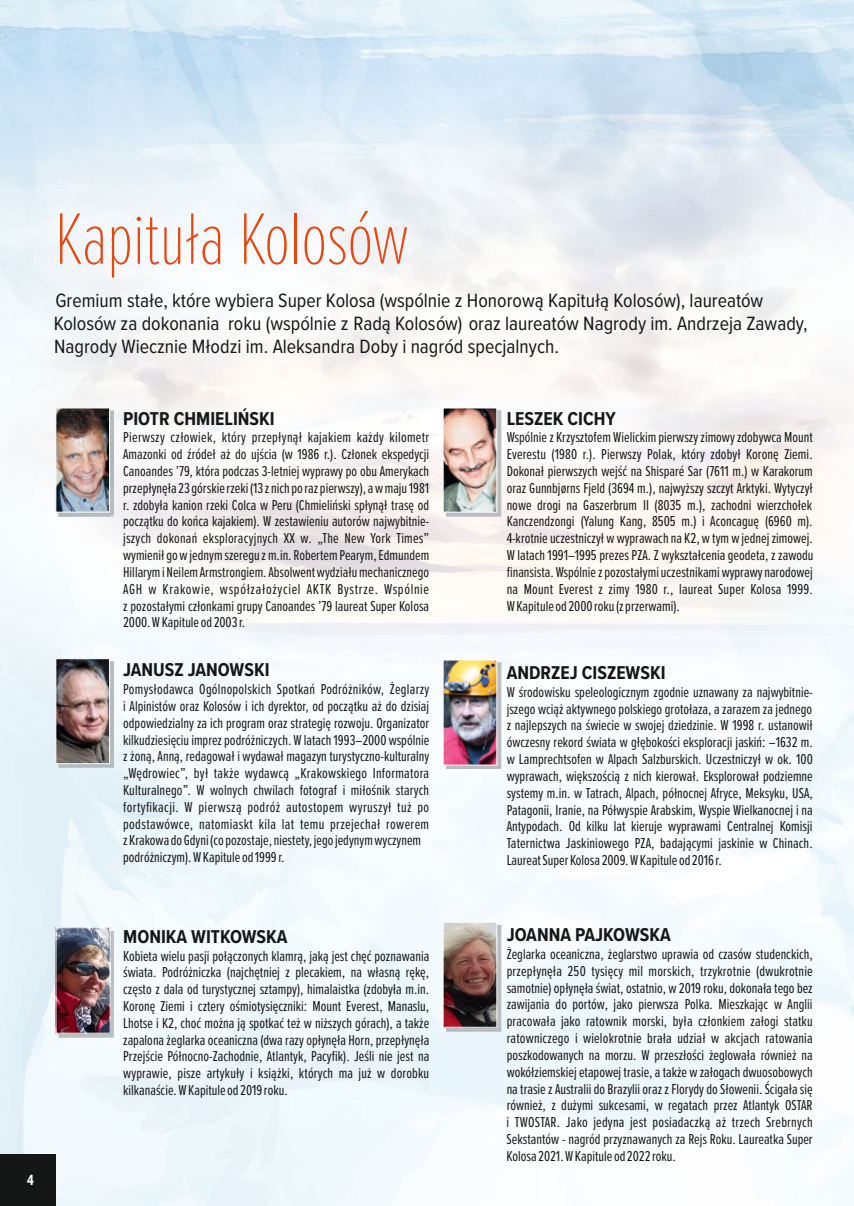
<style>
.page{position:relative;width:854px;height:1206px;background:#fff}
.page>*{position:absolute;margin:0;border:0;box-sizing:border-box;transform-origin:0 0}
.t1{font:100 75.25px "Proxima Nova Ex Cn";letter-spacing:-.01em;color:#e8460e}
.t2{font:19.95px/22.9px "Proxima Nova Cond";color:#151616}
.t3{font:700 19.25px "Proxima Nova Cond";color:#151616}
.t4{font:700 condensed 15.75px "Myriad Pro";color:#fff}
.t5{font:14.88px/16.8px "Proxima Nova Ex Cn";color:#151616;text-align:justify}
</style>
<div class="page">
<img style="left:0;top:0;width:853px;height:1205px">
<img style="left:59px;top:411px;width:55px;height:105px">
<img style="left:57px;top:409px;width:51px;height:101px">
<div style="left:55px;top:407px;width:55px;height:105px;border:1px solid #fff"></div>
<img style="left:446px;top:411px;width:55px;height:105px">
<img style="left:444px;top:409px;width:51px;height:101px">
<div style="left:442px;top:407px;width:55px;height:105px;border:1px solid #fff"></div>
<img style="left:446px;top:663px;width:55px;height:106px">
<img style="left:444px;top:661px;width:51px;height:102px">
<div style="left:442px;top:659px;width:55px;height:106px;border:1px solid #fff"></div>
<img style="left:59px;top:661px;width:55px;height:106px">
<img style="left:57px;top:660px;width:51px;height:102px">
<div style="left:55px;top:658px;width:55px;height:106px;border:1px solid #fff"></div>
<div style="left:0;top:1154px;width:55px;height:51px;background:#151616"></div>
<img style="left:59px;top:931px;width:55px;height:106px">
<img style="left:57px;top:929px;width:52px;height:102px">
<div style="left:55px;top:927px;width:56px;height:106px;border:1px solid #fff"></div>
<img style="left:446px;top:925px;width:55px;height:106px">
<img style="left:444px;top:923px;width:51px;height:102px">
<div style="left:442px;top:921px;width:55px;height:106px;border:1px solid #fff"></div>
<h1 class="t1" style="left:55px;top:204px;width:355px">Kapituła Kolosów</h1>
<p class="t2" style="left:54px;top:290px;width:755px">Gremium stałe, które wybiera Super Kolosa (wspólnie z Honorową Kapitułą Kolosów), laureatów<br>Kolosów za dokonania roku (wspólnie z Radą Kolosów) oraz laureatów Nagrody im. Andrzeja Zawady,<br>Nagrody Wiecznie Młodzi im. Aleksandra Doby i nagród specjalnych.</p>
<p class="t3" style="left:123px;top:409px;width:153px">PIOTR CHMIELIŃSKI</p>
<p class="t5" style="left:123px;top:429px;width:307px">Pierwszy człowiek, który przepłynął kajakiem każdy kilometr Amazonki od źródeł aż do ujścia (w 1986 r.). Członek ekspedycji Canoandes ’79, która podczas 3-letniej wyprawy po obu Amerykach przepłynęła 23 górskie rzeki (13 z nich po raz pierwszy), a w maju 1981 r. zdobyła kanion rzeki Colca w Peru (Chmieliński spłynął trasę od początku do końca kajakiem). W zestawieniu autorów najwybitnie&shy;jszych dokonań eksploracyjnych XX w. „The New York Times” wymienił go w jednym szeregu z m.in. Robertem Pearym, Edmundem Hillarym i Neilem Armstrongiem. Absolwent wydziału mechanicznego AGH w Krakowie, współzałożyciel AKTK Bystrze. Wspólnie z pozostałymi członkami grupy Canoandes ’79 laureat Super Kolosa 2000. W Kapitule od 2003 r.</p>
<p class="t3" style="left:123px;top:661px;width:148px">JANUSZ JANOWSKI</p>
<p class="t5" style="left:123px;top:681px;width:307px;text-align:left">Pomysłodawca Ogólnopolskich Spotkań Podróżników, Żeglarzy i Alpinistów oraz Kolosów i ich dyrektor, od początku aż do dzisiaj odpowiedzialny za ich program oraz strategię rozwoju. Organizator kilkudziesięciu imprez podróżniczych. W latach 1993–2000 wspólnie z żoną, Anną, redagował i wydawał magazyn turystyczno-kulturalny „Wędrowiec”, był także wydawcą „Krakowskiego Informatora Kulturalnego”. W wolnych chwilach fotograf i miłośnik starych fortyfikacji. W pierwszą podróż autostopem wyruszył tuż po podstawówce, natomiaskt kila lat temu przejechał rowerem z Krakowa do Gdyni (co pozostaje, niestety, jego jedynym wyczynem podróżniczym). W Kapitule od 1999 r.</p>
<p class="t3" style="left:506px;top:409px;width:111px">LESZEK CICHY</p>
<p class="t5" style="left:506px;top:429px;width:308px">Wspólnie z Krzysztofem Wielickim pierwszy zimowy zdobywca Mount Everestu (1980 r.). Pierwszy Polak, który zdobył Koronę Ziemi.<br>Dokonał pierwszych wejść na Shisparé Sar (7611 m.) w Karakorum oraz Gunnbjørns Fjeld (3694 m.), najwyższy szczyt Arktyki. Wytyczył nowe drogi na Gaszerbrum II (8035 m.), zachodni wierzchołek Kanczendzongi (Yalung Kang, 8505 m.) i Aconcaguę (6960 m).<br>4-krotnie uczestniczył w wyprawach na K2, w tym w jednej zimowej.<br>W latach 1991–1995 prezes PZA. Z wykształcenia geodeta, z zawodu finansista. Wspólnie z pozostałymi uczestnikami wyprawy narodowej na Mount Everest z zimy 1980 r., laureat Super Kolosa 1999.<br>W Kapitule od 2000 roku (z przerwami).</p>
<p class="t3" style="left:506px;top:664px;width:160px">ANDRZEJ CISZEWSKI</p>
<p class="t5" style="left:506px;top:684px;width:307px">W środowisku speleologicznym zgodnie uznawany za najwybitnie&shy;jszego wciąż aktywnego polskiego grotołaza, a zarazem za jednego z najlepszych na świecie w swojej dziedzinie. W 1998 r. ustanowił ówczesny rekord świata w głębokości eksploracji jaskiń: –1632 m. w Lamprechtsofen w Alpach Salzburskich. Uczestniczył w ok. 100 wyprawach, większością z nich kierował. Eksplorował podziemne systemy m.in. w Tatrach, Alpach, północnej Afryce, Meksyku, USA, Patagonii, Iranie, na Półwyspie Arabskim, Wyspie Wielkanocnej i na Antypodach. Od kilku lat kieruje wyprawami Centralnej Komisji Taternictwa Jaskiniowego PZA, badającymi jaskinie w Chinach.<br>Laureat Super Kolosa 2009. W Kapitule od 2016 r.</p>
<p class="t4" style="left:27px;top:1173px;width:8px">4</p>
<p class="t3" style="left:123px;top:927px;width:166px">MONIKA WITKOWSKA</p>
<p class="t5" style="left:123px;top:947px;width:307px">Kobieta wielu pasji połączonych klamrą, jaką jest chęć poznawania świata. Podróżniczka (najchętniej z plecakiem, na własną rękę, często z dala od turystycznej sztampy), himalaistka (zdobyła m.in.<br>Koronę Ziemi i cztery ośmiotysięczniki: Mount Everest, Manaslu, Lhotse i K2, choć można ją spotkać też w niższych górach), a także zapalona żeglarka oceaniczna (dwa razy opłynęła Horn, przepłynęła Przejście Północno-Zachodnie, Atlantyk, Pacyfik). Jeśli nie jest na wyprawie, pisze artykuły i książki, których ma już w dorobku kilkanaście. W Kapitule od 2019 roku.</p>
<p class="t3" style="left:506px;top:926px;width:165px">JOANNA PAJKOWSKA</p>
<p class="t5" style="left:506px;top:946px;width:307px">Żeglarka oceaniczna, żeglarstwo uprawia od czasów studenckich, przepłynęła 250 tysięcy mil morskich, trzykrotnie (dwukrotnie samotnie) opłynęła świat, ostatnio, w 2019 roku, dokonała tego bez zawijania do portów, jako pierwsza Polka. Mieszkając w Anglii pracowała jako ratownik morski, była członkiem załogi statku ratowniczego i wielokrotnie brała udział w akcjach ratowania poszkodowanych na morzu. W przeszłości żeglowała również na wokółziemskiej etapowej trasie, a także w załogach dwuosobowych na trasie z Australii do Brazylii oraz z Florydy do Słowenii. Ścigała się również, z dużymi sukcesami, w regatach przez Atlantyk OSTAR i TWOSTAR. Jako jedyna jest posiadaczką aż trzech Srebrnych Sekstantów - nagród przyznawanych za Rejs Roku. Laureatka Super Kolosa 2021. W Kapitule od 2022 roku.</p>
</div>
